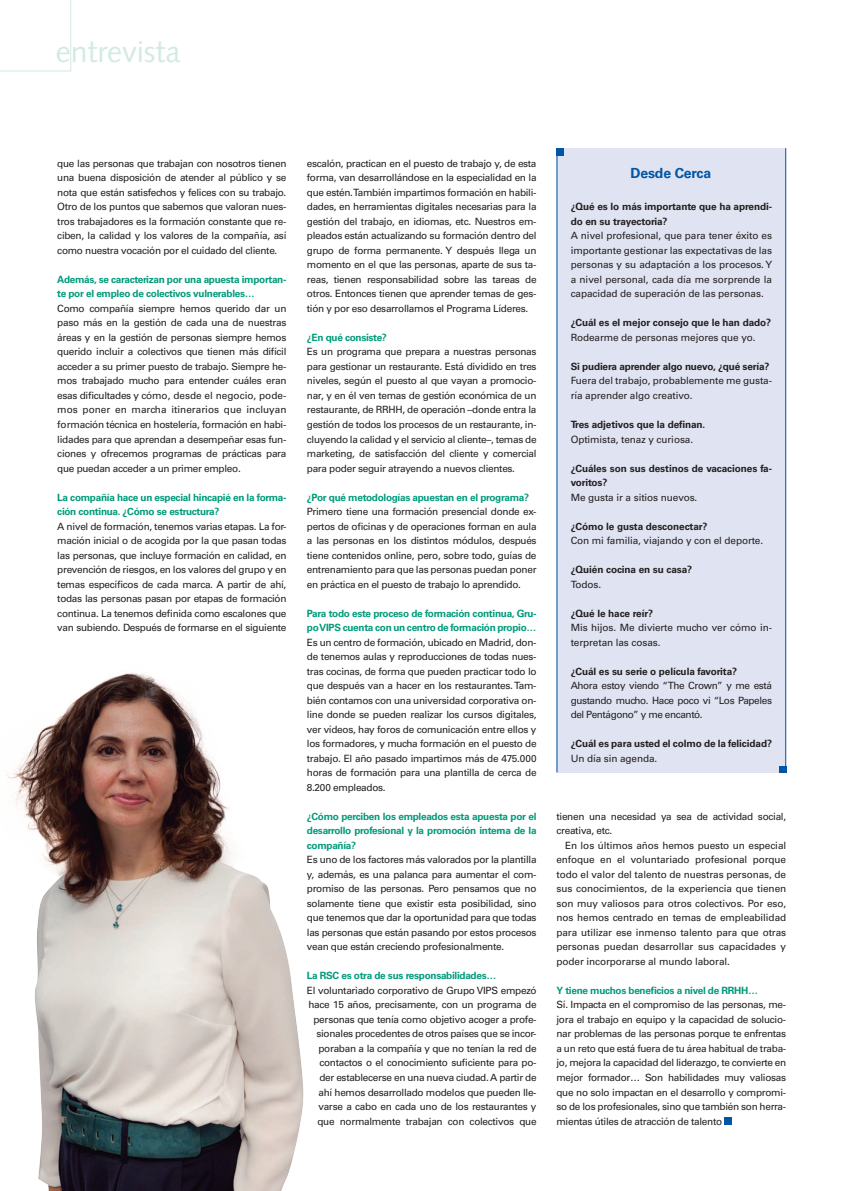
<style>
.page{position:relative;width:842px;height:1191px;background:#fff}
.page>*{position:absolute;margin:0;border:0;box-sizing:border-box;transform-origin:0 0}
.GEST_0_Seccio_següen{font:30px "Syntax LT";color:#d3eae4}
.SEL_2_Despiece_Entre{font:700 14px "Univers LT";letter-spacing:-.01em;color:#0155a5}
._1_Text{font:10px/14.5px "Univers LT";letter-spacing:-.03em;color:#231f20;text-align:justify}
._1_Text_Sagnat{font:10px/14.5px "Univers LT";letter-spacing:-.01em;color:#231f20;text-align:justify}
.GEST_1_Pregunta{font:700 10px/14.5px "Univers LT";letter-spacing:-.03em;color:#009b7a}
._1_Text-2{font:700 10px/14.5px "Univers LT";letter-spacing:-.01em;color:#231f20}
</style>
<div class="page">
<div style="left:724px;top:1117px;width:7px;height:7px;background:#0155a5"></div>
<div style="left:556px;top:148px;width:230px;height:624px;background:#e0e4f2"></div>
<div style="left:556px;top:148px;width:7px;height:7px;background:#0155a5"></div>
<hr style="left:785px;top:148px;width:1px;height:624px;background:#0155a5">
<hr style="left:556px;top:148px;width:1px;height:624px;background:#0155a5">
<div style="left:779px;top:766px;width:7px;height:6px;background:#0155a5"></div>
<img style="left:7px;top:673px;width:297px;height:517px">
<svg style="left:0;top:0;width:71px;height:71px"></svg>
<p class="GEST_0_Seccio_següen" style="left:56px;top:34px;width:126px">entrevista</p>
<p class="_1_Text" style="left:57px;top:156px;width:231px">que las personas que trabajan con nosotros tienen una buena disposición de atender al público y se nota que están satisfechos y felices con su trabajo.<br>Otro de los puntos que sabemos que valoran nues&shy;tros trabajadores es la formación constante que re&shy;ciben, la calidad y los valores de la compañía, así como nuestra vocación por el cuidado del cliente.</p>
<p class="GEST_1_Pregunta" style="left:57px;top:272px;width:230px">Además, se caracterizan por una apuesta importan&shy;te por el empleo de colectivos vulnerables…</p>
<p class="_1_Text" style="left:57px;top:301px;width:231px">Como compañía siempre hemos querido dar un paso más en la gestión de cada una de nuestras áreas y en la gestión de personas siempre hemos querido incluir a colectivos que tienen más difícil acceder a su primer puesto de trabajo. Siempre he&shy;mos trabajado mucho para entender cuáles eran esas dificultades y cómo, desde el negocio, pode&shy;mos poner en marcha itinerarios que incluyan formación técnica en hostelería, formación en habi&shy;lidades para que aprendan a desempeñar esas fun&shy;ciones y ofrecemos programas de prácticas para que puedan acceder a un primer empleo.</p>
<p class="GEST_1_Pregunta" style="left:57px;top:489px;width:230px">La compañía hace un especial hincapié en la forma&shy;ción continua. ¿Cómo se estructura?</p>
<p class="_1_Text" style="left:57px;top:518px;width:231px">A nivel de formación, tenemos varias etapas. La for&shy;mación inicial o de acogida por la que pasan todas las personas, que incluye formación en calidad, en prevención de riesgos, en los valores del grupo y en temas específicos de cada marca. A partir de ahí, todas las personas pasan por etapas de formación continua. La tenemos definida como escalones que van subiendo. Después de formarse en el siguiente</p>
<p class="_1_Text" style="left:307px;top:156px;width:231px">escalón, practican en el puesto de trabajo y, de esta forma, van desarrollándose en la especialidad en la que estén. También impartimos formación en habili&shy;dades, en herramientas digitales necesarias para la gestión del trabajo, en idiomas, etc. Nuestros em&shy;pleados están actualizando su formación dentro del grupo de forma permanente. Y después llega un momento en el que las personas, aparte de sus ta&shy;reas, tienen responsabilidad sobre las tareas de otros. Entonces tienen que aprender temas de ges&shy;tión y por eso desarrollamos el Programa Líderes.</p>
<p class="GEST_1_Pregunta" style="left:307px;top:330px;width:82px">¿En qué consiste?</p>
<p class="_1_Text" style="left:307px;top:344px;width:231px">Es un programa que prepara a nuestras personas para gestionar un restaurante. Está dividido en tres niveles, según el puesto al que vayan a promocio&shy;nar, y en él ven temas de gestión económica de un restaurante, de RRHH, de operación –donde entra la gestión de todos los procesos de un restaurante, in&shy;cluyendo la calidad y el servicio al cliente–, temas de marketing, de satisfacción del cliente y comercial para poder seguir atrayendo a nuevos clientes.</p>
<p class="GEST_1_Pregunta" style="left:307px;top:489px;width:224px">¿Por qué metodologías apuestan en el programa?</p>
<p class="_1_Text" style="left:307px;top:504px;width:231px">Primero tiene una formación presencial donde ex&shy;pertos de oficinas y de operaciones forman en aula a las personas en los distintos módulos, después tiene contenidos online, pero, sobre todo, guías de entrenamiento para que las personas puedan poner en práctica en el puesto de trabajo lo aprendido.</p>
<p class="GEST_1_Pregunta" style="left:307px;top:605px;width:231px">Para todo este proceso de formación continua, Gru&shy;po VIPS cuenta con un centro de formación propio…</p>
<p class="_1_Text" style="left:307px;top:634px;width:231px">Es un centro de formación, ubicado en Madrid, don&shy;de tenemos aulas y reproducciones de todas nues&shy;tras cocinas, de forma que pueden practicar todo lo que después van a hacer en los restaurantes. Tam&shy;bién contamos con una universidad corporativa on&shy;line donde se pueden realizar los cursos digitales, ver vídeos, hay foros de comunicación entre ellos y los formadores, y mucha formación en el puesto de trabajo. El año pasado impartimos más de 475.000 horas de formación para una plantilla de cerca de 8.200 empleados.</p>
<p class="GEST_1_Pregunta" style="left:307px;top:808px;width:231px;text-align:justify">¿Cómo perciben los empleados esta apuesta por el desarrollo profesional y la promoción interna de la compañía?</p>
<p class="_1_Text" style="left:307px;top:852px;width:231px">Es uno de los factores más valorados por la plantilla y, además, es una palanca para aumentar el com&shy;promiso de las personas. Pero pensamos que no solamente tiene que existir esta posibilidad, sino que tenemos que dar la oportunidad para que todas las personas que están pasando por estos procesos vean que están creciendo profesionalmente.</p>
<p class="GEST_1_Pregunta" style="left:307px;top:968px;width:191px">La RSC es otra de sus responsabilidades…</p>
<p class="_1_Text" style="left:307px;top:982px;width:231px;text-align:right">El voluntariado corporativo de Grupo VIPS empezó hace 15 años, precisamente, con un programa de personas que tenía como objetivo acoger a profe&shy;sionales procedentes de otros países que se incor&shy;poraban a la compañía y que no tenían la red de contactos o el conocimiento suficiente para po&shy;der establecerse en una nueva ciudad. A partir de ahí hemos desarrollado modelos que pueden lle&shy;varse a cabo en cada uno de los restaurantes y que normalmente trabajan con colectivos que</p>
<p class="SEL_2_Despiece_Entre" style="left:630px;top:165px;width:82px">Desde Cerca</p>
<p class="_1_Text-2" style="left:570px;top:199px;width:203px">¿Qué es lo más importante que ha aprendi&shy;do en su trayectoria?</p>
<p class="_1_Text_Sagnat" style="left:570px;top:228px;width:203px">A nivel profesional, que para tener éxito es importante gestionar las expectativas de las personas y su adaptación a los procesos. Y a nivel personal, cada día me sorprende la capacidad de superación de las personas.</p>
<p class="_1_Text-2" style="left:570px;top:315px;width:202px">¿Cuál es el mejor consejo que le han dado?</p>
<p class="_1_Text_Sagnat" style="left:570px;top:330px;width:186px">Rodearme de personas mejores que yo.</p>
<p class="_1_Text-2" style="left:570px;top:359px;width:200px">Si pudiera aprender algo nuevo, ¿qué sería?</p>
<p class="_1_Text_Sagnat" style="left:570px;top:373px;width:203px">Fuera del trabajo, probablemente me gusta&shy;ría aprender algo creativo.</p>
<p class="_1_Text-2" style="left:570px;top:417px;width:136px">Tres adjetivos que la definan.</p>
<p class="_1_Text_Sagnat" style="left:570px;top:431px;width:124px">Optimista, tenaz y curiosa.</p>
<p class="_1_Text-2" style="left:570px;top:460px;width:203px">¿Cuáles son sus destinos de vacaciones fa&shy;voritos?</p>
<p class="_1_Text_Sagnat" style="left:570px;top:489px;width:128px">Me gusta ir a sitios nuevos.</p>
<p class="_1_Text-2" style="left:570px;top:518px;width:138px">¿Cómo le gusta desconectar?</p>
<p class="_1_Text_Sagnat" style="left:570px;top:533px;width:194px">Con mi familia, viajando y con el deporte.</p>
<p class="_1_Text-2" style="left:570px;top:562px;width:123px">¿Quién cocina en su casa?</p>
<p class="_1_Text_Sagnat" style="left:570px;top:576px;width:32px">Todos.</p>
<p class="_1_Text-2" style="left:570px;top:605px;width:84px">¿Qué le hace reír?</p>
<p class="_1_Text_Sagnat" style="left:570px;top:620px;width:203px">Mis hijos. Me divierte mucho ver cómo in&shy;terpretan las cosas.</p>
<p class="_1_Text-2" style="left:570px;top:663px;width:168px">¿Cuál es su serie o película favorita?</p>
<p class="_1_Text_Sagnat" style="left:570px;top:678px;width:203px">Ahora estoy viendo “The Crown” y me está gustando mucho. Hace poco vi “Los Papeles del Pentágono” y me encantó.</p>
<p class="_1_Text-2" style="left:570px;top:736px;width:203px">¿Cuál es para usted el colmo de la felicidad?</p>
<p class="_1_Text_Sagnat" style="left:570px;top:750px;width:88px">Un día sin agenda.</p>
<p class="_1_Text" style="left:556px;top:808px;width:231px">tienen una necesidad ya sea de actividad social, creativa, etc.</p>
<p class="_1_Text_Sagnat" style="left:556px;top:837px;width:231px;text-indent:9px">En los últimos años hemos puesto un especial enfoque en el voluntariado profesional porque todo el valor del talento de nuestras personas, de sus conocimientos, de la experiencia que tienen son muy valiosos para otros colectivos. Por eso, nos hemos centrado en temas de empleabilidad para utilizar ese inmenso talento para que otras personas puedan desarrollar sus capacidades y poder incorporarse al mundo laboral.</p>
<p class="GEST_1_Pregunta" style="left:556px;top:982px;width:203px">Y tiene muchos beneficios a nivel de RRHH…</p>
<p class="_1_Text" style="left:556px;top:997px;width:231px">Sí. Impacta en el compromiso de las personas, me&shy;jora el trabajo en equipo y la capacidad de solucio&shy;nar problemas de las personas porque te enfrentas a un reto que está fuera de tu área habitual de traba&shy;jo, mejora la capacidad del liderazgo, te convierte en mejor formador… Son habilidades muy valiosas que no solo impactan en el desarrollo y compromi&shy;so de los profesionales, sino que también son herra&shy;mientas útiles de atracción de talento</p>
</div>
